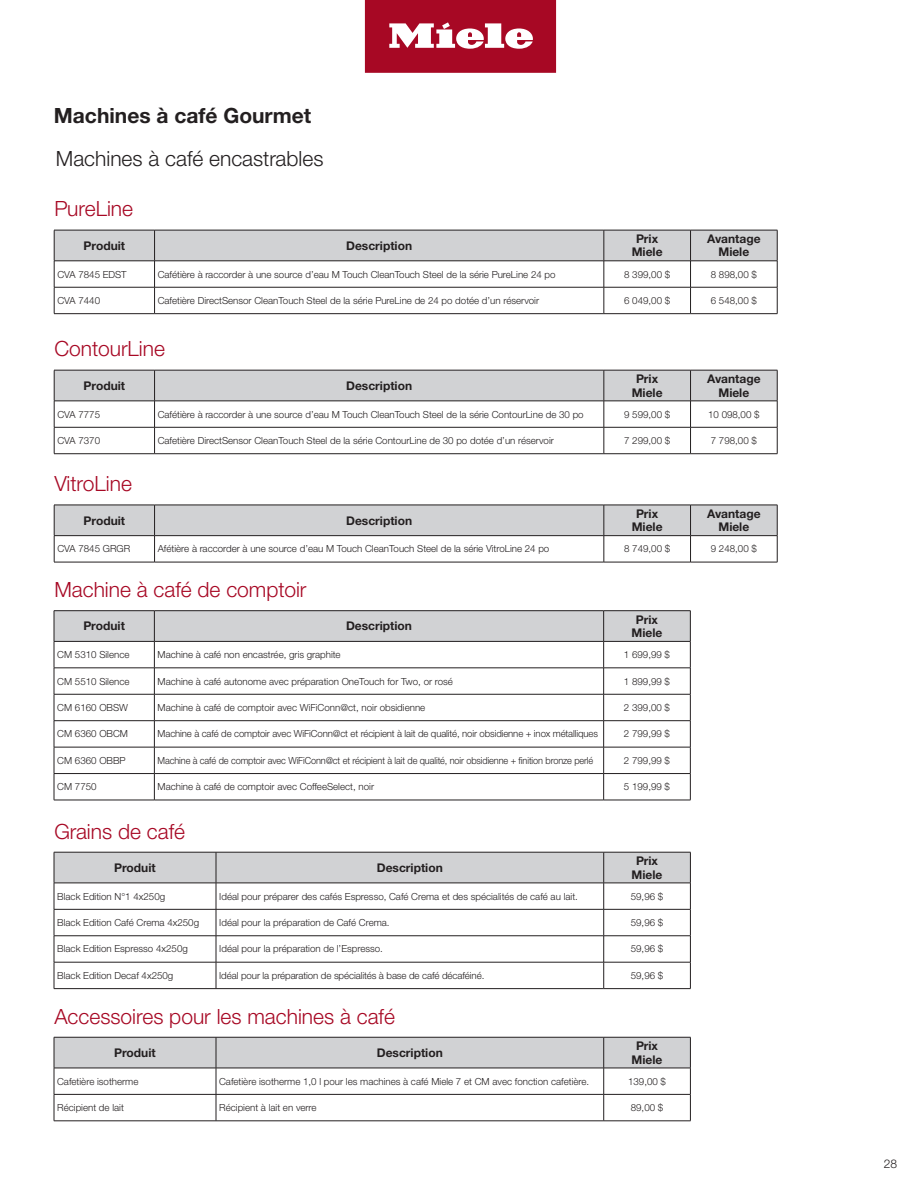
<style>
.page{position:relative;width:918px;height:1188px;background:#fff}
.page>*{position:absolute;margin:0;border:0;box-sizing:border-box;transform-origin:0 0}
.t1{font:300 21px "Helvetica Neue LTW1 G";color:#a70824}
.t2{font:300 21px "Helvetica Neue LTW1 G";color:#231f20}
.t3{font:700 21px "Helvetica Neue LTW1 G";color:#231f20}
.t4{font:700 12px "Helvetica Neue LTW1 G";color:#231f20}
.t5{font:300 12px "Helvetica Neue LT Std";color:#231f20}
.t6{font:300 9.75px "Helvetica Neue LTW1 G";color:#231f20}
.t7{font:300 9.75px "Helvetica Neue LTW1 G";color:#231f20;scale:.94 1}
</style>
<div class="page">
<svg style="left:365px;top:0;width:191px;height:73px;background:#b53047"></svg>
<svg style="left:54px;top:230px;width:724px;height:83px"></svg>
<hr style="left:54px;top:313px;width:101px;height:1px;background:#231f20">
<hr style="left:155px;top:313px;width:449px;height:1px;background:#231f20">
<hr style="left:604px;top:313px;width:87px;height:1px;background:#231f20">
<hr style="left:691px;top:313px;width:86px;height:1px;background:#231f20">
<svg style="left:54px;top:370px;width:724px;height:84px"></svg>
<hr style="left:54px;top:453px;width:101px;height:1px;background:#231f20">
<hr style="left:155px;top:453px;width:449px;height:1px;background:#231f20">
<hr style="left:604px;top:453px;width:87px;height:1px;background:#231f20">
<hr style="left:691px;top:453px;width:86px;height:1px;background:#231f20">
<svg style="left:54px;top:505px;width:724px;height:57px"></svg>
<hr style="left:54px;top:562px;width:101px;height:1px;background:#231f20">
<hr style="left:155px;top:562px;width:449px;height:1px;background:#231f20">
<hr style="left:604px;top:562px;width:87px;height:1px;background:#231f20">
<hr style="left:691px;top:562px;width:86px;height:1px;background:#231f20">
<hr style="left:54px;top:610px;width:100px;height:1px;background:#231f20">
<hr style="left:154px;top:610px;width:450px;height:1px;background:#231f20">
<hr style="left:604px;top:610px;width:87px;height:1px;background:#231f20">
<svg style="left:54px;top:611px;width:637px;height:189px"></svg>
<hr style="left:54px;top:800px;width:100px;height:1px;background:#231f20">
<hr style="left:154px;top:800px;width:450px;height:1px;background:#231f20">
<hr style="left:604px;top:800px;width:87px;height:1px;background:#231f20">
<svg style="left:54px;top:852px;width:637px;height:136px"></svg>
<hr style="left:54px;top:988px;width:162px;height:1px;background:#231f20">
<hr style="left:216px;top:988px;width:388px;height:1px;background:#231f20">
<hr style="left:604px;top:988px;width:87px;height:1px;background:#231f20">
<svg style="left:54px;top:1037px;width:637px;height:84px"></svg>
<hr style="left:54px;top:1121px;width:162px;height:1px;background:#231f20">
<hr style="left:216px;top:1121px;width:388px;height:1px;background:#231f20">
<hr style="left:604px;top:1121px;width:87px;height:1px;background:#231f20">
<p class="t3" style="left:54px;top:103px;width:259px">Machines à café Gourmet</p>
<p class="t2" style="left:56px;top:146px;width:269px">Machines à café encastrables</p>
<p class="t1" style="left:54px;top:196px;width:80px">PureLine</p>
<p class="t4" style="left:84px;top:238px;width:43px">Produit</p>
<p class="t4" style="left:346px;top:238px;width:67px">Description</p>
<p class="t4" style="left:636px;top:231px;width:24px">Prix</p>
<p class="t4" style="left:632px;top:245px;width:32px">Miele</p>
<p class="t4" style="left:707px;top:231px;width:55px">Avantage</p>
<p class="t4" style="left:718px;top:245px;width:32px">Miele</p>
<p class="t6" style="left:57px;top:268px;width:71px">CVA 7845 EDST</p>
<p class="t6" style="left:158px;top:268px;width:399px">Cafétière à raccorder à une source d’eau M Touch CleanTouch Steel de la série PureLine 24 po</p>
<p class="t6" style="left:624px;top:268px;width:48px">8 399,00 $</p>
<p class="t6" style="left:711px;top:268px;width:48px">8 898,00 $</p>
<p class="t6" style="left:57px;top:295px;width:44px">CVA 7440</p>
<p class="t6" style="left:158px;top:295px;width:383px">Cafetière DirectSensor CleanTouch Steel de la série PureLine de 24 po dotée d’un réservoir</p>
<p class="t6" style="left:624px;top:295px;width:48px">6 049,00 $</p>
<p class="t6" style="left:711px;top:295px;width:48px">6 548,00 $</p>
<p class="t1" style="left:54px;top:336px;width:112px">ContourLine</p>
<p class="t4" style="left:84px;top:378px;width:43px">Produit</p>
<p class="t4" style="left:346px;top:378px;width:67px">Description</p>
<p class="t4" style="left:636px;top:371px;width:24px">Prix</p>
<p class="t4" style="left:632px;top:385px;width:32px">Miele</p>
<p class="t4" style="left:707px;top:371px;width:55px">Avantage</p>
<p class="t4" style="left:718px;top:385px;width:32px">Miele</p>
<p class="t6" style="left:57px;top:408px;width:44px">CVA 7775</p>
<p class="t6" style="left:158px;top:408px;width:427px">Cafétière à raccorder à une source d’eau M Touch CleanTouch Steel de la série ContourLine de 30 po</p>
<p class="t6" style="left:624px;top:408px;width:48px">9 599,00 $</p>
<p class="t6" style="left:708px;top:408px;width:53px">10 098,00 $</p>
<p class="t6" style="left:57px;top:435px;width:44px">CVA 7370</p>
<p class="t6" style="left:158px;top:435px;width:398px">Cafetière DirectSensor CleanTouch Steel de la série ContourLine de 30 po dotée d’un réservoir</p>
<p class="t6" style="left:624px;top:435px;width:48px">7 299,00 $</p>
<p class="t6" style="left:711px;top:435px;width:48px">7 798,00 $</p>
<p class="t1" style="left:54px;top:470px;width:79px">VitroLine</p>
<p class="t4" style="left:84px;top:513px;width:43px">Produit</p>
<p class="t4" style="left:346px;top:513px;width:67px">Description</p>
<p class="t4" style="left:636px;top:506px;width:24px">Prix</p>
<p class="t4" style="left:632px;top:520px;width:32px">Miele</p>
<p class="t4" style="left:707px;top:506px;width:55px">Avantage</p>
<p class="t4" style="left:718px;top:520px;width:32px">Miele</p>
<p class="t6" style="left:57px;top:543px;width:74px">CVA 7845 GRGR</p>
<p class="t6" style="left:158px;top:543px;width:393px">Afétière à raccorder à une source d’eau M Touch CleanTouch Steel de la série VitroLine 24 po</p>
<p class="t6" style="left:624px;top:543px;width:48px">8 749,00 $</p>
<p class="t6" style="left:711px;top:543px;width:48px">9 248,00 $</p>
<p class="t1" style="left:54px;top:577px;width:254px">Machine à café de comptoir</p>
<p class="t4" style="left:83px;top:619px;width:43px">Produit</p>
<p class="t4" style="left:346px;top:619px;width:67px">Description</p>
<p class="t4" style="left:636px;top:612px;width:24px">Prix</p>
<p class="t4" style="left:632px;top:625px;width:32px">Miele</p>
<p class="t6" style="left:57px;top:649px;width:74px">CM 5310 Silence</p>
<p class="t6" style="left:158px;top:649px;width:185px">Machine à café non encastrée, gris graphite</p>
<p class="t6" style="left:624px;top:649px;width:48px">1 699,99 $</p>
<p class="t6" style="left:57px;top:675px;width:74px">CM 5510 Silence</p>
<p class="t6" style="left:158px;top:675px;width:297px">Machine à café autonome avec préparation OneTouch for Two, or rosé</p>
<p class="t6" style="left:624px;top:675px;width:48px">1 899,99 $</p>
<p class="t6" style="left:57px;top:702px;width:72px">CM 6160 OBSW</p>
<p class="t6" style="left:158px;top:702px;width:269px">Machine à café de comptoir avec WiFiConn@ct, noir obsidienne</p>
<p class="t6" style="left:624px;top:702px;width:48px">2 399,00 $</p>
<p class="t6" style="left:57px;top:728px;width:72px">CM 6360 OBCM</p>
<p class="t6" style="left:158px;top:728px;width:442px">Machine à café de comptoir avec WiFiConn@ct et récipient à lait de qualité, noir obsidienne + inox métalliques</p>
<p class="t6" style="left:624px;top:728px;width:48px">2 799,99 $</p>
<p class="t6" style="left:57px;top:754px;width:70px">CM 6360 OBBP</p>
<p class="t7" style="left:158px;top:754px;width:465px">Machine à café de comptoir avec WiFiConn@ct et récipient à lait de qualité, noir obsidienne + finition bronze perlé</p>
<p class="t6" style="left:624px;top:754px;width:48px">2 799,99 $</p>
<p class="t6" style="left:57px;top:781px;width:41px">CM 7750</p>
<p class="t6" style="left:158px;top:781px;width:218px">Machine à café de comptoir avec CoffeeSelect, noir</p>
<p class="t6" style="left:624px;top:781px;width:48px">5 199,99 $</p>
<p class="t1" style="left:54px;top:819px;width:132px">Grains de café</p>
<p class="t4" style="left:114px;top:860px;width:43px">Produit</p>
<p class="t4" style="left:377px;top:860px;width:67px">Description</p>
<p class="t4" style="left:636px;top:853px;width:24px">Prix</p>
<p class="t4" style="left:632px;top:867px;width:32px">Miele</p>
<p class="t6" style="left:57px;top:890px;width:109px">Black Edition N°1 4x250g</p>
<p class="t6" style="left:219px;top:890px;width:360px">Idéal pour préparer des cafés Espresso, Café Crema et des spécialités de café au lait.</p>
<p class="t6" style="left:631px;top:890px;width:34px">59,96 $</p>
<p class="t6" style="left:57px;top:917px;width:143px">Black Edition Café Crema 4x250g</p>
<p class="t6" style="left:219px;top:917px;width:172px">Idéal pour la préparation de Café Crema.</p>
<p class="t6" style="left:631px;top:917px;width:34px">59,96 $</p>
<p class="t6" style="left:57px;top:943px;width:132px">Black Edition Espresso 4x250g</p>
<p class="t6" style="left:219px;top:943px;width:165px">Idéal pour la préparation de l’Espresso.</p>
<p class="t6" style="left:631px;top:943px;width:34px">59,96 $</p>
<p class="t6" style="left:57px;top:969px;width:118px">Black Edition Decaf 4x250g</p>
<p class="t6" style="left:219px;top:969px;width:267px">Idéal pour la préparation de spécialités à base de café décaféiné.</p>
<p class="t6" style="left:631px;top:969px;width:34px">59,96 $</p>
<p class="t1" style="left:54px;top:1004px;width:342px">Accessoires pour les machines à café</p>
<p class="t4" style="left:114px;top:1045px;width:43px">Produit</p>
<p class="t4" style="left:377px;top:1045px;width:67px">Description</p>
<p class="t4" style="left:636px;top:1038px;width:24px">Prix</p>
<p class="t4" style="left:632px;top:1052px;width:32px">Miele</p>
<p class="t6" style="left:57px;top:1075px;width:83px">Cafetière isotherme</p>
<p class="t6" style="left:219px;top:1075px;width:372px">Cafetière isotherme 1,0 l pour les machines à café Miele 7 et CM avec fonction cafetière.</p>
<p class="t6" style="left:628px;top:1075px;width:39px">139,00 $</p>
<p class="t6" style="left:57px;top:1102px;width:68px">Récipient de lait</p>
<p class="t6" style="left:219px;top:1102px;width:99px">Récipient à lait en verre</p>
<p class="t6" style="left:631px;top:1102px;width:34px">89,00 $</p>
<p class="t5" style="left:884px;top:1156px;width:15px">28</p>
</div>
